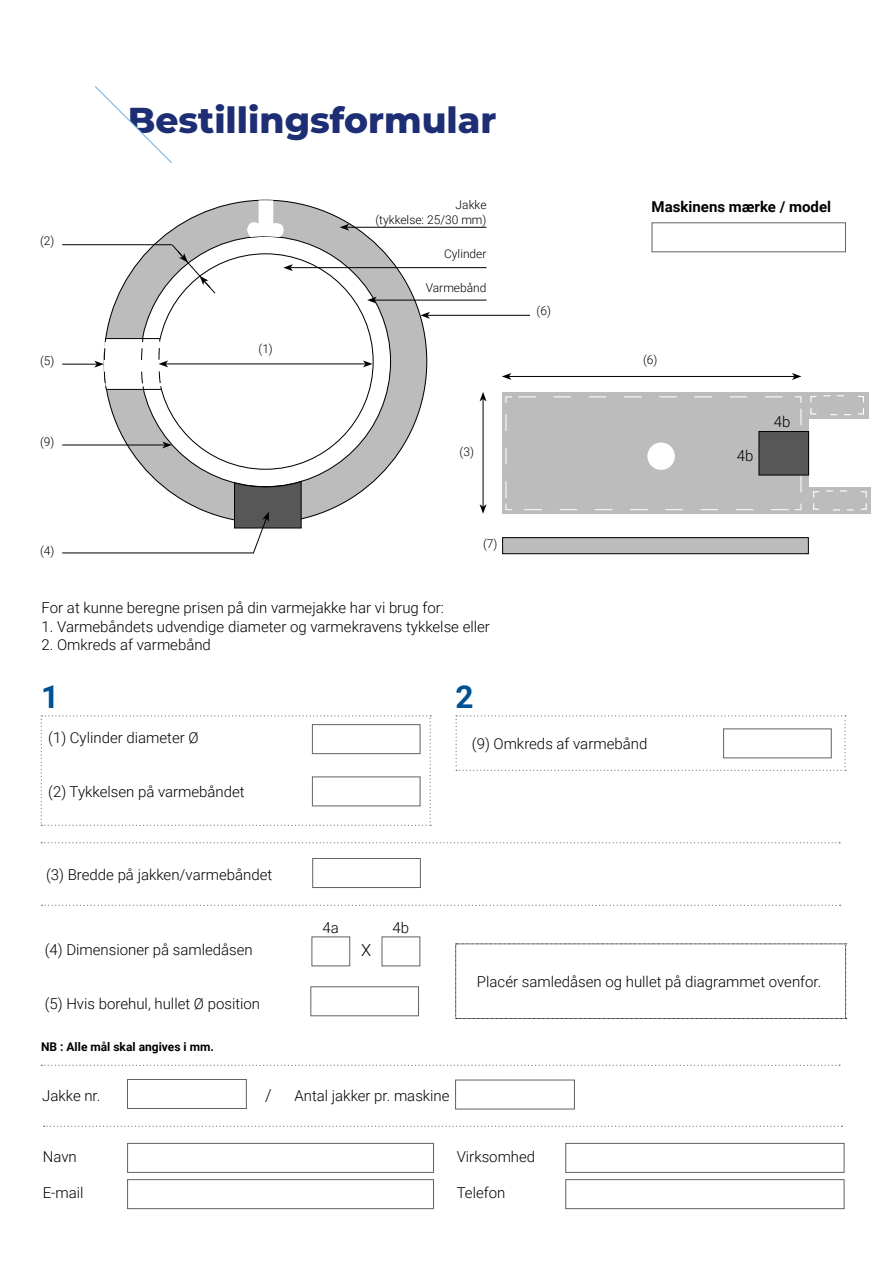
<style>
.page{position:relative;width:893px;height:1263px;background:#fff}
.page>*{position:absolute;margin:0;border:0;box-sizing:border-box;transform-origin:0 0}
.t1{font:100 36px "Montserrat";color:#1d2e74}
.t2{font:700 31.5px "Roboto";color:#005191}
.t3{font:300 16.5px "Roboto";color:#000}
.t4{font:300 15px "Roboto";color:#000}
.t5{font:700 15px "Roboto";color:#000}
.t6{font:300 12px/14.4px "Roboto";color:#000;text-align:right}
.t7{font:700 12px "Roboto";color:#000}
</style>
<div class="page">
<svg style="left:456px;top:715px;width:390px;height:56px"></svg>
<svg style="left:44px;top:1126px;width:798px;height:1px"></svg>
<div style="left:127px;top:1143px;width:307px;height:30px;background:#fff;border:1px solid #646363"></div>
<div style="left:127px;top:1179px;width:307px;height:30px;background:#fff;border:1px solid #646363"></div>
<div style="left:565px;top:1143px;width:279px;height:30px;background:#fff;border:1px solid #646363"></div>
<div style="left:565px;top:1179px;width:279px;height:30px;background:#fff;border:1px solid #646363"></div>
<svg style="left:103px;top:199px;width:325px;height:322px"></svg>
<div style="left:140px;top:236px;width:251px;height:251px;background:#fff;border-radius:50%"></div>
<svg style="left:247px;top:200px;width:37px;height:37px"></svg>
<hr style="left:62px;top:364px;width:35px;height:1px;background:#000">
<hr style="left:62px;top:445px;width:103px;height:1px;background:#000">
<svg style="left:162px;top:441px;width:10px;height:7px"></svg>
<hr style="left:62px;top:552px;width:192px;height:1px;background:#000">
<svg style="left:234px;top:481px;width:68px;height:73px"></svg>
<hr style="left:166px;top:363px;width:199px;height:1px;background:#000">
<svg style="left:363px;top:360px;width:10px;height:7px"></svg>
<svg style="left:94px;top:338px;width:80px;height:52px"></svg>
<hr style="left:347px;top:227px;width:139px;height:1px;background:#000">
<svg style="left:340px;top:224px;width:9px;height:7px"></svg>
<hr style="left:62px;top:244px;width:110px;height:1px;background:#000">
<svg style="left:455px;top:944px;width:392px;height:75px"></svg>
<div style="left:502px;top:392px;width:307px;height:122px;background:#bdbcbc"></div>
<div style="left:806px;top:392px;width:62px;height:26px;background:#bdbcbc"></div>
<div style="left:809px;top:487px;width:62px;height:27px;background:#bdbcbc"></div>
<svg style="left:505px;top:414px;width:7px;height:97px"></svg>
<svg style="left:524px;top:503px;width:278px;height:8px"></svg>
<svg style="left:794px;top:396px;width:8px;height:96px"></svg>
<svg style="left:505px;top:396px;width:277px;height:7px"></svg>
<div style="left:647px;top:442px;width:28px;height:28px;background:#fff;border-radius:50%"></div>
<div style="left:759px;top:431px;width:50px;height:44px;background:#575757"></div>
<div style="left:758px;top:431px;width:51px;height:44px;border:1px solid #000"></div>
<hr style="left:509px;top:376px;width:285px;height:1px;background:#000">
<svg style="left:502px;top:373px;width:9px;height:7px"></svg>
<svg style="left:792px;top:373px;width:9px;height:7px"></svg>
<svg style="left:813px;top:491px;width:6px;height:19px"></svg>
<svg style="left:833px;top:509px;width:21px;height:1px"></svg>
<svg style="left:860px;top:491px;width:7px;height:19px"></svg>
<svg style="left:826px;top:490px;width:21px;height:2px"></svg>
<svg style="left:810px;top:396px;width:7px;height:19px"></svg>
<svg style="left:830px;top:414px;width:21px;height:1px"></svg>
<svg style="left:858px;top:396px;width:6px;height:19px"></svg>
<svg style="left:823px;top:395px;width:21px;height:1px"></svg>
<div style="left:503px;top:538px;width:305px;height:16px;background:#bdbcbc"></div>
<div style="left:502px;top:537px;width:306px;height:17px;border:1px solid #000"></div>
<div style="left:312px;top:858px;width:109px;height:30px;background:#fff;border:1px solid #646363"></div>
<div style="left:127px;top:1079px;width:120px;height:30px;background:#fff;border:1px solid #646363"></div>
<div style="left:723px;top:728px;width:109px;height:30px;background:#fff;border:1px solid #646363"></div>
<div style="left:652px;top:222px;width:194px;height:30px;background:#fff;border:1px solid #646363"></div>
<div style="left:310px;top:986px;width:109px;height:30px;background:#fff;border:1px solid #646363"></div>
<svg style="left:42px;top:905px;width:798px;height:1px"></svg>
<svg style="left:41px;top:715px;width:390px;height:111px"></svg>
<svg style="left:41px;top:842px;width:799px;height:1px"></svg>
<svg style="left:41px;top:1065px;width:799px;height:1px"></svg>
<hr style="left:374px;top:300px;width:112px;height:1px;background:#000">
<svg style="left:367px;top:297px;width:10px;height:7px"></svg>
<hr style="left:290px;top:267px;width:196px;height:1px;background:#000">
<svg style="left:283px;top:264px;width:10px;height:7px"></svg>
<hr style="left:483px;top:399px;width:1px;height:108px;background:#000">
<svg style="left:480px;top:392px;width:6px;height:9px"></svg>
<svg style="left:480px;top:504px;width:6px;height:10px"></svg>
<svg style="left:171px;top:244px;width:45px;height:50px"></svg>
<hr style="left:427px;top:315px;width:103px;height:1px;background:#000">
<svg style="left:420px;top:312px;width:10px;height:7px"></svg>
<svg style="left:95px;top:86px;width:77px;height:77px"></svg>
<h1 class="t1" style="left:128px;top:97px;width:370px">Bestillingsformular</h1>
<p class="t6" style="left:40px;top:233px;width:16px">(2)</p>
<p class="t6" style="left:40px;top:353px;width:16px">(5)</p>
<p class="t6" style="left:40px;top:434px;width:16px">(9)</p>
<p class="t6" style="left:40px;top:543px;width:16px">(4)</p>
<p class="t6" style="left:258px;top:341px;width:16px">(1)</p>
<p class="t6" style="left:375px;top:197px;width:113px">Jakke<br>(tykkelse: 25/30 mm)</p>
<p class="t6" style="left:444px;top:246px;width:44px">Cylinder</p>
<p class="t6" style="left:426px;top:280px;width:62px">Varmebånd</p>
<p class="t6" style="left:460px;top:444px;width:16px">(3)</p>
<p class="t6" style="left:483px;top:536px;width:16px">(7)</p>
<p class="t4" style="left:42px;top:597px;width:404px">For at kunne beregne prisen på din varmejakke har vi brug for:</p>
<p class="t4" style="left:42px;top:617px;width:450px">1. Varmebåndets udvendige diameter og varmekravens tykkelse eller</p>
<p class="t4" style="left:42px;top:635px;width:171px">2. Omkreds af varmebånd</p>
<h2 class="t2" style="left:41px;top:675px;width:20px">1</h2>
<h2 class="t2" style="left:456px;top:675px;width:20px">2</h2>
<p class="t6" style="left:537px;top:303px;width:16px">(6)</p>
<p class="t5" style="left:652px;top:196px;width:181px">Maskinens mærke / model</p>
<p class="t6" style="left:643px;top:352px;width:16px">(6)</p>
<p class="t4" style="left:737px;top:445px;width:18px">4b</p>
<p class="t4" style="left:774px;top:411px;width:18px">4b</p>
<p class="t4" style="left:48px;top:727px;width:152px">(1) Cylinder diameter Ø</p>
<p class="t4" style="left:48px;top:781px;width:198px">(2) Tykkelsen på varmebåndet</p>
<p class="t4" style="left:472px;top:734px;width:177px">(9) Omkreds af varmebånd</p>
<p class="t4" style="left:46px;top:864px;width:228px">(3) Bredde på jakken/varmebåndet</p>
<p class="t4" style="left:45px;top:939px;width:210px">(4) Dimensioner på samledåsen</p>
<p class="t4" style="left:45px;top:993px;width:217px">(5) Hvis borehul, hullet Ø position</p>
<p class="t7" style="left:41px;top:1038px;width:174px">NB : Alle mål skal angives i mm.</p>
<p class="t4" style="left:323px;top:917px;width:18px">4a</p>
<p class="t4" style="left:393px;top:917px;width:18px">4b</p>
<p class="t3" style="left:361px;top:939px;width:12px">X</p>
<p class="t3" style="left:265px;top:1084px;width:8px">/</p>
<p class="t4" style="left:42px;top:1085px;width:60px">Jakke nr.</p>
<p class="t4" style="left:294px;top:1085px;width:157px">Antal jakker pr. maskine</p>
<p class="t4" style="left:477px;top:971px;width:346px">Placér samledåsen og hullet på diagrammet ovenfor.</p>
<p class="t4" style="left:43px;top:1146px;width:36px">Navn</p>
<p class="t4" style="left:43px;top:1182px;width:42px">E-mail</p>
<p class="t4" style="left:457px;top:1146px;width:80px">Virksomhed</p>
<p class="t4" style="left:457px;top:1182px;width:50px">Telefon</p>
</div>
